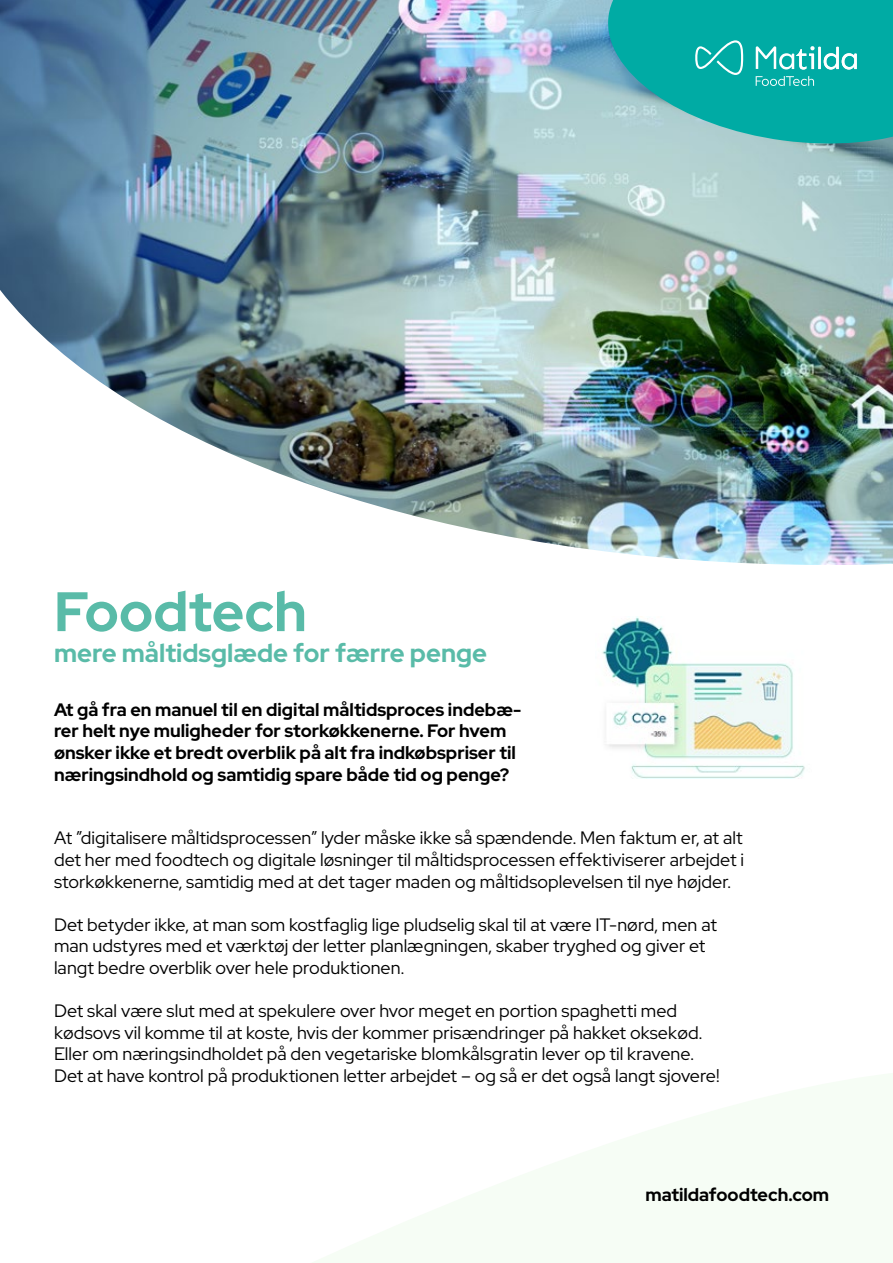
<style>
.page{position:relative;width:893px;height:1263px;background:#fff}
.page>*{position:absolute;margin:0;border:0;box-sizing:border-box;transform-origin:0 0}
.t1{font:700 55.5px "Red Hat Display";color:#59bba8}
.t2{font:700 25.5px "Red Hat Display";color:#59bba8}
.t3{font:18px/21.6px "Red Hat Display";color:#000}
.t4{font:700 18px/21.6px "Red Hat Display";color:#000}
</style>
<div class="page">
<img style="left:0;top:0;width:893px;height:565px">
<img style="left:602px;top:616px;width:203px;height:162px">
<svg style="left:601px;top:0;width:292px;height:154px;background:#2bb2ae"></svg>
<h1 class="t1" style="left:54px;top:575px;width:254px">Foodtech</h1>
<h2 class="t2" style="left:54px;top:636px;width:435px">mere måltidsglæde for færre penge</h2>
<p class="t4" style="left:54px;top:698px;width:469px">At gå fra en manuel til en digital måltidsproces indebæ&shy;rer helt nye muligheder for storkøkkenerne. For hvem ønsker ikke et bredt overblik på alt fra indkøbspriser til næringsindhold og samtidig spare både tid og penge?</p>
<p class="t3" style="left:54px;top:827px;width:692px;text-align:justify">At ”digitalisere måltidsprocessen” lyder måske ikke så spændende. Men faktum er, at alt det her med foodtech og digitale løsninger til måltidsprocessen effektiviserer arbejdet i storkøkkenerne, samtidig med at det tager maden og måltidsoplevelsen til nye højder.</p>
<p class="t3" style="left:54px;top:913px;width:664px">Det betyder ikke, at man som kostfaglig lige pludselig skal til at være IT-nørd, men at man udstyres med et værktøj der letter planlægningen, skaber tryghed og giver et langt bedre overblik over hele produktionen.</p>
<p class="t3" style="left:54px;top:1000px;width:667px">Det skal være slut med at spekulere over hvor meget en portion spaghetti med kødsovs vil komme til at koste, hvis der kommer prisændringer på hakket oksekød.<br>Eller om næringsindholdet på den vegetariske blomkålsgratin lever op til kravene.<br>Det at have kontrol på produktionen letter arbejdet – og så er det også langt sjovere!</p>
<p class="t4" style="left:645px;top:1183px;width:185px">matildafoodtech.com</p>
</div>
